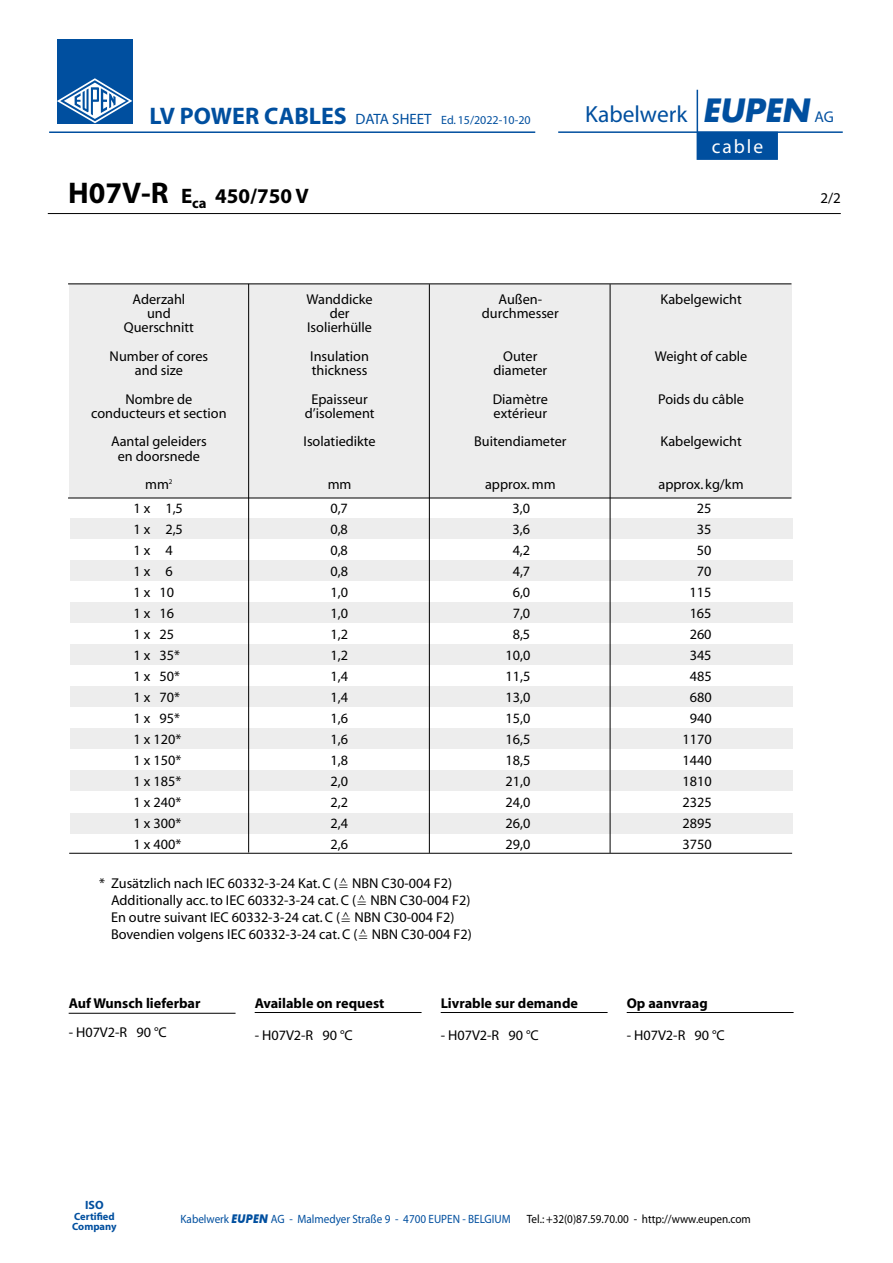
<style>
.page{position:relative;width:893px;height:1263px;background:#fff}
.page>*{position:absolute;margin:0;border:0;box-sizing:border-box;transform-origin:0 0}
.t1{font:23.4px "Myriad";color:#004f9f}
.t2{font:700 21px "Myriad";color:#000}
.t3{font:19.5px "Myriad";letter-spacing:.1em;color:#fff}
.t4{font:15px "Myriad";color:#000}
.t5{font:14.25px/17.2px "Myriad";color:#000;text-align:center}
.t6{font:700 14.25px "Myriad";color:#000}
.t7{font:12px "Myriad";color:#004f9f;scale:.93 1}
.t8{font:12px "Myriad";color:#000;scale:.93 1}
.t9{font:12px "Myriad";color:#004f9f}
.t10{font:700 12px "Myriad";color:#004f9f}
.t11{font:700 10.5px/10.5px "Myriad";color:#004f9f}
.s1{font-weight:700;font-size:24px}
.s2{font-size:15px}
.s3{font-family:"Futura";font-weight:700;font-style:italic;font-size:31.2px}
.s4{font-size:15.6px}
.s5{font-size:30px}
.s6{font-family:"Lucida Sans Unicode"}
.s7{font-family:"Futura BT";font-weight:700;font-style:italic}
</style>
<div class="page">
<div style="left:69px;top:283px;width:722px;height:215px;background:#ededed"></div>
<svg style="left:696px;top:89px;width:82px;height:71px"></svg>
<hr style="left:558px;top:131px;width:285px;height:2px;background:#004f9f">
<hr style="left:49px;top:131px;width:486px;height:2px;background:#004f9f">
<hr style="left:34px;top:265px;width:801px;height:1px;background:#004f9f">
<div style="left:57px;top:39px;width:75px;height:85px;background:#004f9f"></div>
<svg style="left:57px;top:78px;width:75px;height:45px"></svg>
<hr style="left:68px;top:283px;width:723px;height:1px;background:#000">
<hr style="left:69px;top:1013px;width:167px;height:1px;background:#000">
<hr style="left:255px;top:1012px;width:167px;height:1px;background:#000">
<hr style="left:441px;top:1012px;width:167px;height:1px;background:#000">
<hr style="left:627px;top:1012px;width:167px;height:1px;background:#000">
<hr style="left:48px;top:213px;width:793px;height:1px;background:#000">
<div style="left:70px;top:519px;width:723px;height:20px;background:#ededed"></div>
<div style="left:70px;top:561px;width:723px;height:20px;background:#ededed"></div>
<div style="left:70px;top:602px;width:723px;height:20px;background:#ededed"></div>
<div style="left:70px;top:644px;width:723px;height:20px;background:#ededed"></div>
<div style="left:70px;top:686px;width:723px;height:20px;background:#ededed"></div>
<div style="left:70px;top:728px;width:723px;height:20px;background:#ededed"></div>
<div style="left:70px;top:771px;width:723px;height:20px;background:#ededed"></div>
<div style="left:70px;top:813px;width:723px;height:20px;background:#ededed"></div>
<hr style="left:69px;top:853px;width:723px;height:1px;background:#000">
<hr style="left:248px;top:284px;width:1px;height:568px;background:#000">
<hr style="left:429px;top:284px;width:1px;height:569px;background:#000">
<hr style="left:610px;top:284px;width:1px;height:569px;background:#000">
<hr style="left:68px;top:498px;width:723px;height:1px;background:#000">
<p class="t9" style="left:150px;top:114px;width:383px"><span class="s1">LV POWER CABLES</span> <span class="s2">DATA SHEET</span> Ed. 15/2022-10-20</p>
<h1 class="t1" style="left:585px;top:102px;width:250px">Kabelwerk <span class="s3">EUPEN</span> <span class="s4">AG</span></h1>
<h3 class="t3" style="left:712px;top:137px;width:53px">cable</h3>
<h2 class="t2" style="left:68px;top:185px;width:242px"><span class="s5">H07V-R</span> E<sub>ca</sub> 450/750 V</h2>
<p class="t4" style="left:820px;top:191px;width:22px">2/2</p>
<p class="t5" style="left:133px;top:291px;width:54px">Aderzahl</p>
<p class="t5" style="left:307px;top:291px;width:68px">Wanddicke</p>
<p class="t5" style="left:499px;top:291px;width:45px">Außen-</p>
<p class="t5" style="left:660px;top:291px;width:83px">Kabelgewicht</p>
<p class="t5" style="left:147px;top:305px;width:25px">und</p>
<p class="t5" style="left:330px;top:305px;width:21px">der</p>
<p class="t5" style="left:482px;top:305px;width:78px">durchmesser</p>
<p class="t5" style="left:124px;top:320px;width:72px">Querschnitt</p>
<p class="t5" style="left:307px;top:320px;width:66px">Isolierhülle</p>
<p class="t5" style="left:110px;top:348px;width:100px">Number of cores</p>
<p class="t5" style="left:310px;top:348px;width:60px">Insulation</p>
<p class="t5" style="left:503px;top:348px;width:36px">Outer</p>
<p class="t5" style="left:655px;top:348px;width:94px">Weight of cable</p>
<p class="t5" style="left:135px;top:362px;width:49px">and size</p>
<p class="t5" style="left:312px;top:362px;width:57px">thickness</p>
<p class="t5" style="left:493px;top:362px;width:55px">diameter</p>
<p class="t5" style="left:125px;top:391px;width:69px">Nombre de</p>
<p class="t5" style="left:312px;top:391px;width:58px">Epaisseur</p>
<p class="t5" style="left:493px;top:391px;width:57px">Diamètre</p>
<p class="t5" style="left:658px;top:391px;width:87px">Poids du câble</p>
<p class="t5" style="left:91px;top:405px;width:137px">conducteurs et section</p>
<p class="t5" style="left:305px;top:405px;width:71px">d’isolement</p>
<p class="t5" style="left:494px;top:405px;width:55px">extérieur</p>
<p class="t5" style="left:111px;top:434px;width:97px">Aantal geleiders</p>
<p class="t5" style="left:304px;top:434px;width:74px">Isolatiedikte</p>
<p class="t5" style="left:474px;top:434px;width:94px">Buitendiameter</p>
<p class="t5" style="left:660px;top:434px;width:83px">Kabelgewicht</p>
<p class="t5" style="left:118px;top:442px;width:84px;line-height:28.5px">en doorsnede mm<sup>2</sup></p>
<p class="t5" style="left:328px;top:476px;width:25px">mm</p>
<p class="t5" style="left:485px;top:476px;width:72px">approx. mm</p>
<p class="t5" style="left:658px;top:476px;width:87px">approx. kg/km</p>
<p class="t5" style="left:133px;top:500px;width:51px">1 x 1,5</p>
<p class="t5" style="left:330px;top:500px;width:19px">0,7</p>
<p class="t5" style="left:513px;top:500px;width:19px">3,0</p>
<p class="t5" style="left:697px;top:500px;width:16px">25</p>
<p class="t5" style="left:133px;top:521px;width:51px">1 x 2,5</p>
<p class="t5" style="left:330px;top:521px;width:19px">0,8</p>
<p class="t5" style="left:513px;top:521px;width:19px">3,6</p>
<p class="t5" style="left:697px;top:521px;width:16px">35</p>
<p class="t5" style="left:133px;top:542px;width:41px">1 x 4</p>
<p class="t5" style="left:330px;top:542px;width:19px">0,8</p>
<p class="t5" style="left:513px;top:542px;width:19px">4,2</p>
<p class="t5" style="left:697px;top:542px;width:16px">50</p>
<p class="t5" style="left:133px;top:563px;width:41px">1 x 6</p>
<p class="t5" style="left:330px;top:563px;width:19px">0,8</p>
<p class="t5" style="left:513px;top:563px;width:19px">4,7</p>
<p class="t5" style="left:697px;top:563px;width:16px">70</p>
<p class="t5" style="left:133px;top:584px;width:42px">1 x 10</p>
<p class="t5" style="left:330px;top:584px;width:19px">1,0</p>
<p class="t5" style="left:513px;top:584px;width:19px">6,0</p>
<p class="t5" style="left:690px;top:584px;width:23px">115</p>
<p class="t5" style="left:133px;top:605px;width:42px">1 x 16</p>
<p class="t5" style="left:330px;top:605px;width:19px">1,0</p>
<p class="t5" style="left:513px;top:605px;width:19px">7,0</p>
<p class="t5" style="left:690px;top:605px;width:23px">165</p>
<p class="t5" style="left:133px;top:626px;width:42px">1 x 25</p>
<p class="t5" style="left:330px;top:626px;width:19px">1,2</p>
<p class="t5" style="left:513px;top:626px;width:19px">8,5</p>
<p class="t5" style="left:690px;top:626px;width:23px">260</p>
<p class="t5" style="left:133px;top:647px;width:48px">1 x 35*</p>
<p class="t5" style="left:330px;top:647px;width:19px">1,2</p>
<p class="t5" style="left:505px;top:647px;width:26px">10,0</p>
<p class="t5" style="left:690px;top:647px;width:23px">345</p>
<p class="t5" style="left:133px;top:668px;width:48px">1 x 50*</p>
<p class="t5" style="left:330px;top:668px;width:19px">1,4</p>
<p class="t5" style="left:505px;top:668px;width:26px">11,5</p>
<p class="t5" style="left:690px;top:668px;width:23px">485</p>
<p class="t5" style="left:133px;top:689px;width:48px">1 x 70*</p>
<p class="t5" style="left:330px;top:689px;width:19px">1,4</p>
<p class="t5" style="left:505px;top:689px;width:26px">13,0</p>
<p class="t5" style="left:690px;top:689px;width:23px">680</p>
<p class="t5" style="left:133px;top:710px;width:48px">1 x 95*</p>
<p class="t5" style="left:330px;top:710px;width:19px">1,6</p>
<p class="t5" style="left:505px;top:710px;width:26px">15,0</p>
<p class="t5" style="left:690px;top:710px;width:23px">940</p>
<p class="t5" style="left:133px;top:731px;width:49px">1 x 120*</p>
<p class="t5" style="left:330px;top:731px;width:19px">1,6</p>
<p class="t5" style="left:505px;top:731px;width:26px">16,5</p>
<p class="t5" style="left:682px;top:731px;width:31px">1170</p>
<p class="t5" style="left:134px;top:752px;width:49px">1 x 150*</p>
<p class="t5" style="left:331px;top:752px;width:19px">1,8</p>
<p class="t5" style="left:505px;top:752px;width:26px">18,5</p>
<p class="t5" style="left:682px;top:752px;width:31px">1440</p>
<p class="t5" style="left:134px;top:773px;width:49px">1 x 185*</p>
<p class="t5" style="left:331px;top:773px;width:19px">2,0</p>
<p class="t5" style="left:505px;top:773px;width:26px">21,0</p>
<p class="t5" style="left:682px;top:773px;width:31px">1810</p>
<p class="t5" style="left:134px;top:794px;width:49px">1 x 240*</p>
<p class="t5" style="left:331px;top:794px;width:19px">2,2</p>
<p class="t5" style="left:505px;top:794px;width:26px">24,0</p>
<p class="t5" style="left:682px;top:794px;width:31px">2325</p>
<p class="t5" style="left:134px;top:815px;width:49px">1 x 300*</p>
<p class="t5" style="left:331px;top:815px;width:19px">2,4</p>
<p class="t5" style="left:506px;top:815px;width:26px">26,0</p>
<p class="t5" style="left:682px;top:815px;width:31px">2895</p>
<p class="t5" style="left:134px;top:836px;width:49px">1 x 400*</p>
<p class="t5" style="left:331px;top:836px;width:19px">2,6</p>
<p class="t5" style="left:506px;top:836px;width:26px">29,0</p>
<p class="t5" style="left:682px;top:836px;width:31px">3750</p>
<p class="t5" style="left:111px;top:875px;width:362px;text-align:left;text-indent:-12px">* Zusätzlich nach IEC 60332-3-24 Kat. C (<span class="s6">≙</span> NBN C30-004 F2)<br>Additionally acc. to IEC 60332-3-24 cat. C (<span class="s6">≙</span> NBN C30-004 F2)<br>En outre suivant IEC 60332-3-24 cat. C (<span class="s6">≙</span> NBN C30-004 F2)<br>Bovendien volgens IEC 60332-3-24 cat. C (<span class="s6">≙</span> NBN C30-004 F2)</p>
<p class="t6" style="left:69px;top:996px;width:133px">Auf Wunsch lieferbar</p>
<p class="t5" style="left:69px;top:1024px;width:100px">- H07V2-R 90 °C</p>
<p class="t6" style="left:255px;top:996px;width:131px">Available on request</p>
<p class="t5" style="left:255px;top:1027px;width:100px">- H07V2-R 90 °C</p>
<p class="t6" style="left:441px;top:996px;width:139px">Livrable sur demande</p>
<p class="t5" style="left:441px;top:1027px;width:100px">- H07V2-R 90 °C</p>
<p class="t6" style="left:627px;top:996px;width:82px">Op aanvraag</p>
<p class="t5" style="left:627px;top:1027px;width:100px">- H07V2-R 90 °C</p>
<p class="t10" style="left:85px;top:1199px;width:20px">ISO</p>
<p class="t11" style="left:72px;top:1211px;width:46px">Certified<br>Company</p>
<p class="t7" style="left:180px;top:1213px;width:357px">Kabelwerk <span class="s7">EUPEN</span> AG - Malmedyer Straße 9 - 4700 EUPEN - BELGIUM</p>
<p class="t8" style="left:527px;top:1213px;width:242px">Tel.: +32(0)87.59.70.00 - http://www.eupen.com</p>
</div>
